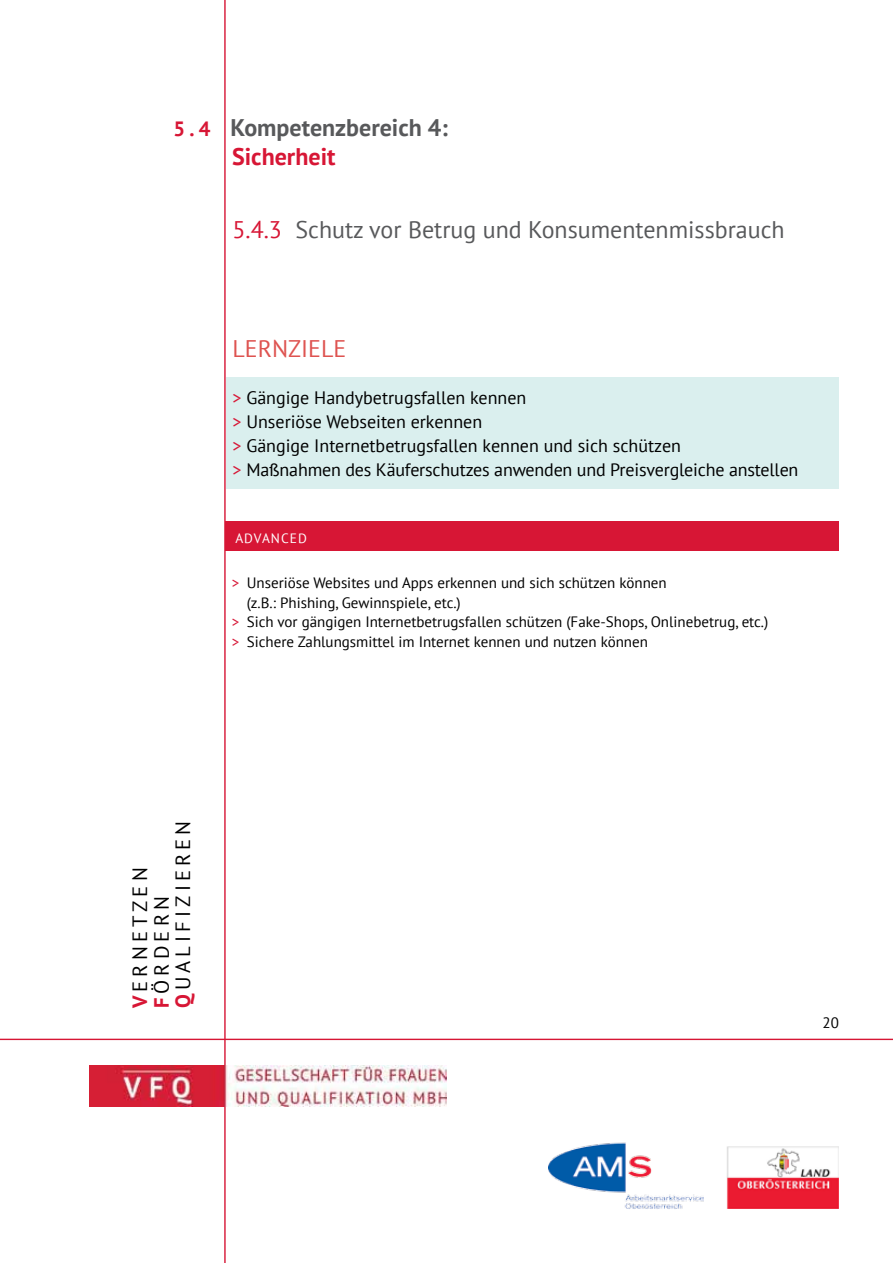
<style>
.page{position:relative;width:893px;height:1263px;background:#fff}
.page>*{position:absolute;margin:0;border:0;box-sizing:border-box;transform-origin:0 0}
.t1{font:24px "PT Sans";color:#58595b}
.t2{font:700 24px/28.5px "PT Sans";color:#58595b}
.t3{font:24px "PT Sans";color:#de5350}
.t4{font:20.7px/21.5px "PT Sans";letter-spacing:.2em;color:#000}
.t5{font:18px/24px "PT Sans";color:#000}
.t6{font:15px "PT Sans";color:#000}
.t7{font:13.5px "PT Sans";letter-spacing:.08em;color:#fff}
.s1{font-size:20.7px;color:#d71635}
.s2{color:#d71635}
.s3{font-weight:700;color:#d71635}
</style>
<div class="page">
<hr style="left:0;top:1039px;width:893px;height:1px;background:#d71635">
<hr style="left:224px;top:0;width:2px;height:1263px;background:#d71635">
<img style="left:90px;top:1066px;width:356px;height:41px">
<img style="left:726px;top:1146px;width:113px;height:63px">
<img style="left:549px;top:1142px;width:155px;height:67px">
<div style="left:226px;top:377px;width:613px;height:111px;background:#daefee"></div>
<div style="left:225px;top:521px;width:614px;height:30px;background:#d71635"></div>
<h1 class="t2" style="left:232px;top:113px;width:217px;text-indent:-58px"><span class="s1">5 . 4</span> Kompetenzbereich 4:<br><span class="s2">Sicherheit</span></h1>
<h1 class="t1" style="left:232px;top:214px;width:554px"><span class="s2">5.4.3</span> Schutz vor Betrug und Konsumentenmissbrauch</h1>
<h1 class="t3" style="left:232px;top:334px;width:115px">LERNZIELE</h1>
<p class="t5" style="left:232px;top:385px;width:567px"><span class="s2">&gt;</span> Gängige Handybetrugsfallen kennen<br><span class="s2">&gt;</span> Unseriöse Webseiten erkennen<br><span class="s2">&gt;</span> Gängige Internetbetrugsfallen kennen und sich schützen<br><span class="s2">&gt;</span> Maßnahmen des Käuferschutzes anwenden und Preisvergleiche anstellen</p>
<p class="t7" style="left:235px;top:529px;width:73px">ADVANCED</p>
<p class="t6" style="left:232px;top:573px;width:436px"><span class="s2">&gt;</span> Unseriöse Websites und Apps erkennen und sich schützen können</p>
<p class="t6" style="left:247px;top:593px;width:216px">(z.B.: Phishing, Gewinnspiele, etc.)</p>
<p class="t6" style="left:232px;top:612px;width:538px"><span class="s2">&gt;</span> Sich vor gängigen Internetbetrugsfallen schützen (Fake-Shops, Onlinebetrug, etc.)</p>
<p class="t6" style="left:232px;top:632px;width:418px"><span class="s2">&gt;</span> Sichere Zahlungsmittel im Internet kennen und nutzen können</p>
<h2 class="t4" style="left:129px;top:1008px;width:189px;rotate:-90deg"><span class="s3">V</span>ERNETZEN<br><span class="s3">F</span>ÖRDERN<br><span class="s3">Q</span>UALIFIZIEREN</h2>
<p class="t6" style="left:823px;top:1013px;width:18px">20</p>
</div>
